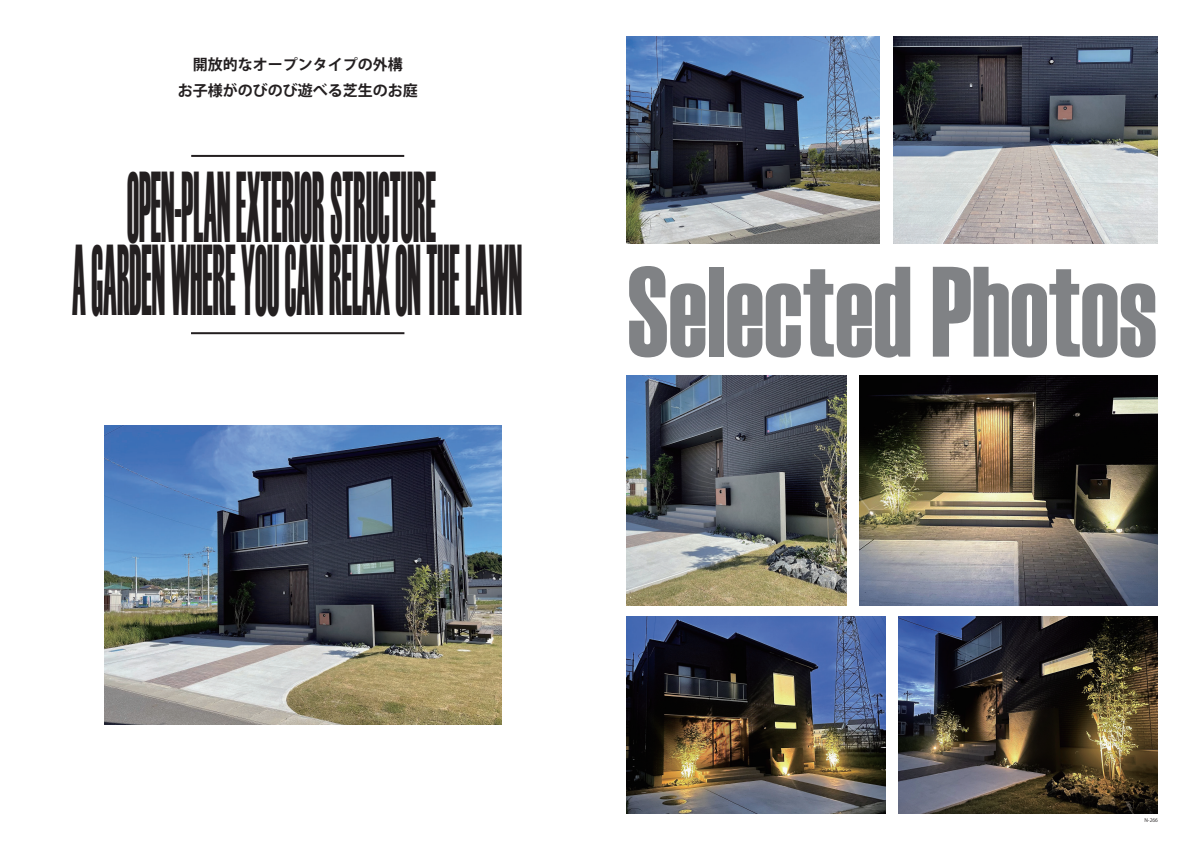
<style>
.page{position:relative;width:1191px;height:842px;background:#fff}
.page>*{position:absolute;margin:0;border:0;box-sizing:border-box;transform-origin:0 0}
.t1{font:100.1px/73.7px "Haettenschweiler";color:#231f20;scale:.31 1}
.t2{font:15px/26.2px "Koz Go Pr 6 N Bold 90 msp RKSJ H";color:#231f20;text-align:center}
.t3{font:5px "Koz Go Pr 6 N Regular 90 msp RKSJ H";color:#231f20}
.s1{font-size:128.3px;color:#808285}
</style>
<div class="page">
<img style="left:626px;top:376px;width:220px;height:230px">
<img style="left:898px;top:617px;width:259px;height:196px">
<img style="left:859px;top:376px;width:298px;height:230px">
<img style="left:626px;top:616px;width:259px;height:197px">
<img style="left:893px;top:36px;width:264px;height:207px">
<img style="left:626px;top:36px;width:253px;height:207px">
<hr style="left:191px;top:155px;width:213px;height:2px;background:#231f20">
<hr style="left:191px;top:332px;width:213px;height:2px;background:#231f20">
<img style="left:104px;top:425px;width:397px;height:300px">
<p class="t2" style="left:178px;top:53px;width:242px">開放的なオープンタイプの外構<br>お子様がのびのび遊べる芝生のお庭</p>
<p class="t1" style="left:72px;top:167px;width:3500px;text-indent:55px">OPEN-PLAN EXTERIOR STRUCTURE<br>A GARDEN WHERE YOU CAN RELAX ON THE LAWN <span class="s1">Selected Photos</span></p>
<p class="t3" style="left:1144px;top:818px;width:30px">N-266　　　</p>
</div>
